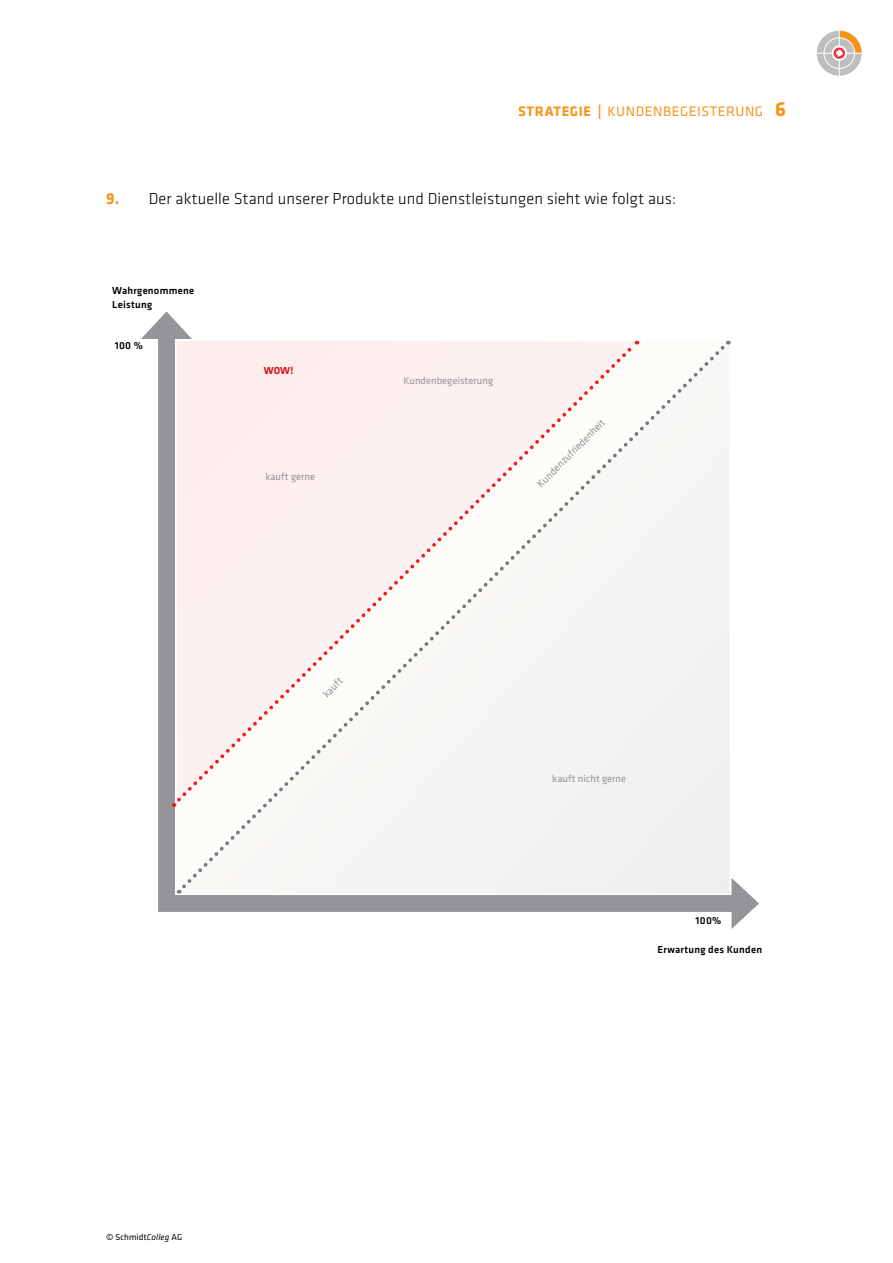
<style>
.page{position:relative;width:893px;height:1263px;background:#fff}
.page>*{position:absolute;margin:0;border:0;box-sizing:border-box;transform-origin:0 0}
.t1{font:300 16.5px "Klavika";letter-spacing:.005em;color:#000}
.t2{font:14.25px "Klavika";letter-spacing:.04em;color:#f7941e}
.t3{font:10.5px "Klavika";color:#939598}
.t4{font:500 10.5px/13.5px "Klavika";letter-spacing:.025em;color:#000}
.t5{font:700 10.5px "Klavika";color:#d71920}
.t6{font:9px "Klavika";letter-spacing:.005em;color:#000}
.s1{font-weight:700}
.s2{font-weight:700;font-size:21px}
.s3{font-weight:700;color:#f7941e}
.s4{font-family:"Klavika Basic";font-style:italic}
</style>
<div class="page">
<svg style="left:158px;top:339px;width:573px;height:573px;background:#a2a3a6"></svg>
<svg style="left:141px;top:311px;width:51px;height:28px"></svg>
<svg style="left:731px;top:878px;width:28px;height:51px"></svg>
<div style="left:179px;top:340px;width:551px;height:552px;background:#f6f4f2"></div>
<svg style="left:174px;top:340px;width:465px;height:465px"></svg>
<svg style="left:817px;top:31px;width:45px;height:45px"></svg>
<p class="t2" style="left:518px;top:101px;width:269px"><span class="s1">STRATEGIE |</span> Kundenbegeisterung <span class="s2">6</span></p>
<p class="t1" style="left:106px;top:188px;width:571px"><span class="s3">9.</span> Der aktuelle Stand unserer Produkte und Dienstleistungen sieht wie folgt aus:</p>
<p class="t4" style="left:112px;top:284px;width:83px">Wahrgenommene<br>Leistung</p>
<p class="t4" style="left:115px;top:338px;width:30px">100 %</p>
<p class="t5" style="left:264px;top:363px;width:31px">WOW!</p>
<p class="t3" style="left:265px;top:470px;width:51px">kauft gerne</p>
<p class="t3" style="left:404px;top:374px;width:91px">Kundenbegeisterung</p>
<p class="t3" style="left:534px;top:481px;width:95px;rotate:-45deg">Kundenzufriedenheit</p>
<p class="t3" style="left:320px;top:691px;width:27px;rotate:-45deg">kauft</p>
<p class="t3" style="left:552px;top:771px;width:75px">kauft nicht gerne</p>
<p class="t4" style="left:696px;top:914px;width:27px">100%</p>
<p class="t4" style="left:657px;top:943px;width:106px">Erwartung des Kunden</p>
<p class="t6" style="left:106px;top:1231px;width:77px">© Schmidt<span class="s4">Colleg</span> AG</p>
</div>
